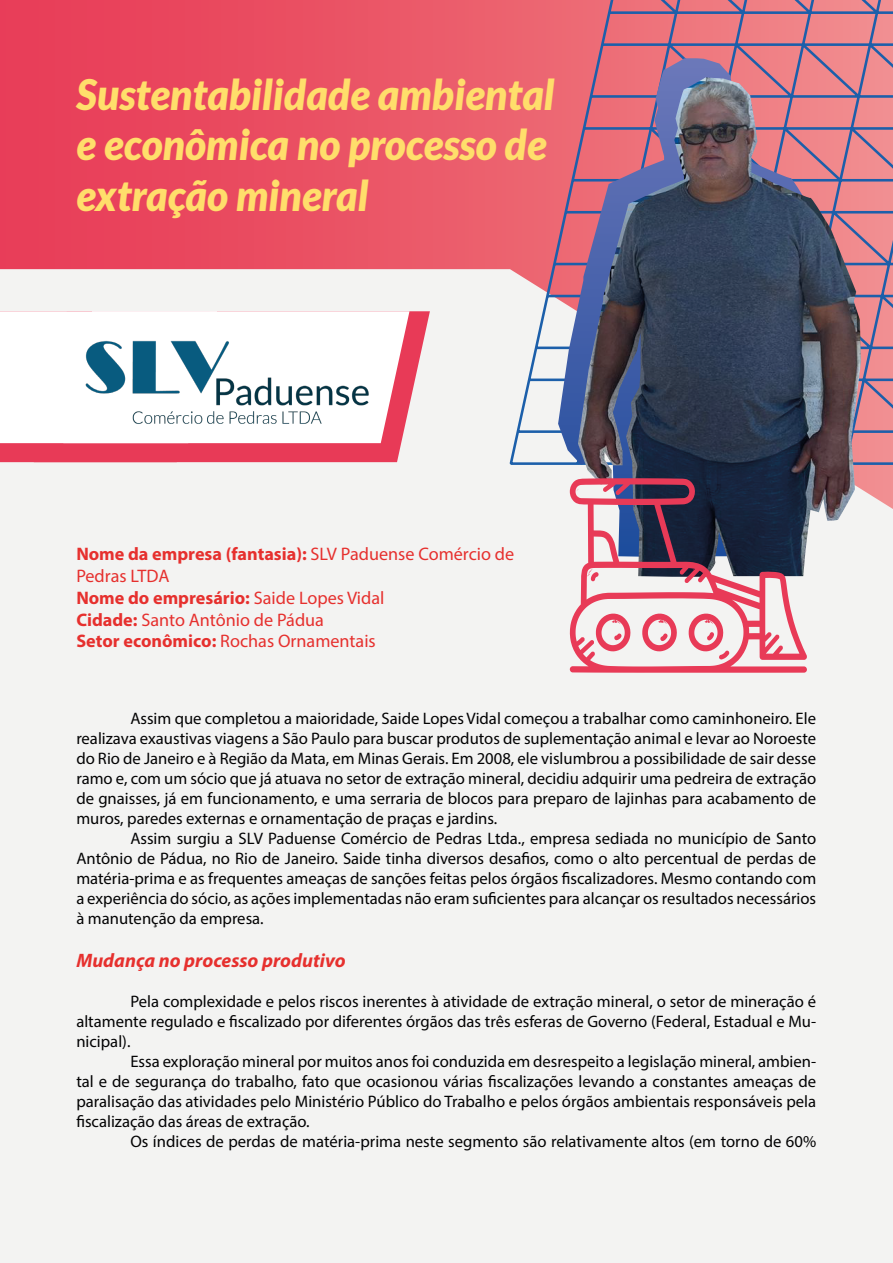
<style>
.page{position:relative;width:893px;height:1263px;background:#f3f3f2}
.page>*{position:absolute;margin:0;border:0;box-sizing:border-box;transform-origin:0 0}
.t1{font:italic 900 42px/50.4px "Lato";color:#ffde6b}
.t2{font:italic 700 19.5px "Myriad Pro";color:#e6302e}
.t3{font:18.15px/21.8px "Myriad Pro";color:#e6302e}
.t4{font:16.65px/20px "Myriad Pro";color:#020203;text-align:justify}
.s1{font-weight:700}
</style>
<div class="page">
<svg style="left:0;top:0;width:893px;height:509px"></svg>
<svg style="left:508px;top:0;width:385px;height:467px"></svg>
<svg style="left:217px;top:311px;width:213px;height:151px;fill:#e83a57"></svg>
<svg style="left:217px;top:311px;width:192px;height:132px;fill:#fff"></svg>
<svg style="left:0;top:311px;width:217px;height:151px"></svg>
<svg style="left:558px;top:58px;width:283px;height:451px"></svg>
<img style="left:578px;top:77px;width:283px;height:452px">
<svg style="left:570px;top:478px;width:238px;height:195px"></svg>
<svg style="left:591px;top:659px;width:6px;height:6px"></svg>
<svg style="left:688px;top:612px;width:41px;height:48px"></svg>
<svg style="left:642px;top:612px;width:36px;height:40px"></svg>
<svg style="left:595px;top:612px;width:37px;height:40px"></svg>
<svg style="left:692px;top:568px;width:4px;height:4px"></svg>
<svg style="left:587px;top:569px;width:12px;height:12px"></svg>
<svg style="left:576px;top:486px;width:6px;height:13px"></svg>
<svg style="left:605px;top:538px;width:5px;height:5px"></svg>
<img style="left:77px;top:332px;width:300px;height:102px">
<h1 class="t1" style="left:77px;top:70px;width:479px">Sustentabilidade ambiental e econômica no processo de extração mineral</h1>
<p class="t3" style="left:76px;top:543px;width:439px"><span class="s1">Nome da empresa (fantasia):</span> SLV Paduense Comércio de Pedras LTDA<br><span class="s1">Nome do empresário:</span> Saide Lopes Vidal<br><span class="s1">Cidade:</span> Santo Antônio de Pádua<br><span class="s1">Setor econômico:</span> Rochas Ornamentais</p>
<p class="t4" style="left:76px;top:708px;width:741px;text-indent:54px">Assim que completou a maioridade, Saide Lopes Vidal começou a trabalhar como caminhoneiro. Ele realizava exaustivas viagens a São Paulo para buscar produtos de suplementação animal e levar ao Noroeste do Rio de Janeiro e à Região da Mata, em Minas Gerais. Em 2008, ele vislumbrou a possibilidade de sair desse ramo e, com um sócio que já atuava no setor de extração mineral, decidiu adquirir uma pedreira de extração de gnaisses, já em funcionamento, e uma serraria de blocos para preparo de lajinhas para acabamento de muros, paredes externas e ornamentação de praças e jardins.</p>
<p class="t4" style="left:76px;top:828px;width:741px;text-indent:54px">Assim surgiu a SLV Paduense Comércio de Pedras Ltda., empresa sediada no município de Santo Antônio de Pádua, no Rio de Janeiro. Saide tinha diversos desafios, como o alto percentual de perdas de matéria-prima e as frequentes ameaças de sanções feitas pelos órgãos fiscalizadores. Mesmo contando com a experiência do sócio, as ações implementadas não eram suficientes para alcançar os resultados necessários à manutenção da empresa.</p>
<p class="t2" style="left:76px;top:948px;width:271px">Mudança no processo produtivo</p>
<p class="t4" style="left:76px;top:991px;width:741px;text-indent:54px">Pela complexidade e pelos riscos inerentes à atividade de extração mineral, o setor de mineração é altamente regulado e fiscalizado por diferentes órgãos das três esferas de Governo (Federal, Estadual e Mu&shy;nicipal).</p>
<p class="t4" style="left:76px;top:1051px;width:741px;text-indent:54px">Essa exploração mineral por muitos anos foi conduzida em desrespeito a legislação mineral, ambien&shy;tal e de segurança do trabalho, fato que ocasionou várias fiscalizações levando a constantes ameaças de paralisação das atividades pelo Ministério Público do Trabalho e pelos órgãos ambientais responsáveis pela fiscalização das áreas de extração.</p>
<p class="t4" style="left:130px;top:1131px;width:687px">Os índices de perdas de matéria-prima neste segmento são relativamente altos (em torno de 60%</p>
</div>
